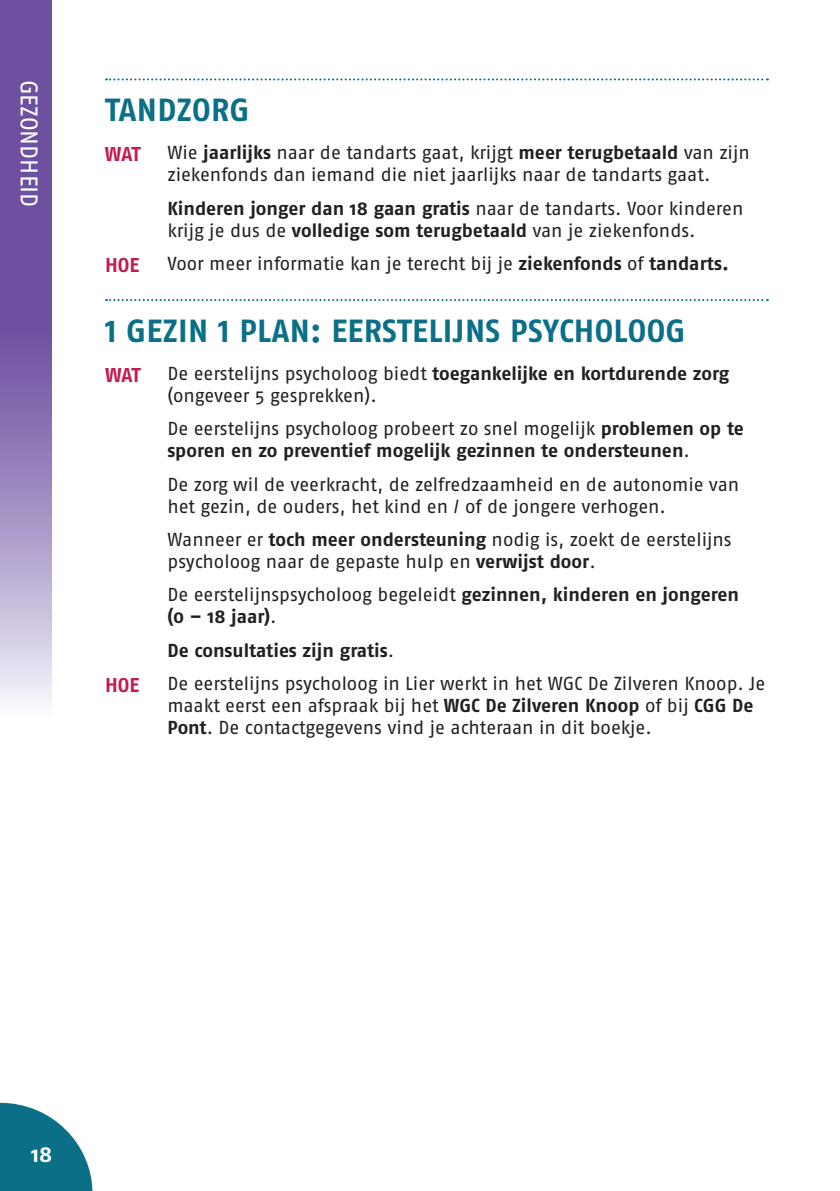
<style>
.page{position:relative;width:840px;height:1191px;background:#fff}
.page>*{position:absolute;margin:0;border:0;box-sizing:border-box;transform-origin:0 0}
.t1{font:700 32px "Fago OT";letter-spacing:.01em;color:#0a6f87}
.t2{font:24px "Fago OT";color:#fff}
.t3{font:700 22px "Fago OT";color:#fff}
.t4{font:700 20px "Fago OT";color:#c21c50}
.t5{font:18.8px/22px "Fago OT";letter-spacing:-.005em;color:#231f20}
.t6{font:700 18.8px/22px "Fago OT";color:#231f20}
.s1{font-weight:700}
.s2{font-weight:400}
</style>
<div class="page">
<svg style="left:106px;top:78px;width:661px;height:2px"></svg>
<svg style="left:106px;top:299px;width:661px;height:2px"></svg>
<svg style="left:0;top:0;width:51px;height:703px;background:#8d77b5"></svg>
<svg style="left:0;top:1102px;width:92px;height:89px"></svg>
<p class="t2" style="left:44px;top:80px;width:129px;rotate:90deg">GEZONDHEID</p>
<h1 class="t1" style="left:105px;top:91px;width:146px">TANDZORG</h1>
<p class="t4" style="left:105px;top:142px;width:37px">WAT</p>
<p class="t5" style="left:167px;top:142px;width:583px">Wie <span class="s1">jaarlijks</span> naar de tandarts gaat, krijgt <span class="s1">meer terugbetaald</span> van zijn ziekenfonds dan iemand die niet jaarlijks naar de tandarts gaat.</p>
<p class="t5" style="left:167px;top:197px;width:577px"><span class="s1">Kinderen jonger dan 18 gaan gratis</span> naar de tandarts. Voor kinderen krijg je dus de <span class="s1">volledige som terugbetaald</span> van je ziekenfonds.</p>
<p class="t4" style="left:105px;top:253px;width:36px">HOE</p>
<p class="t5" style="left:167px;top:252px;width:562px">Voor meer informatie kan je terecht bij je <span class="s1">ziekenfonds</span> of <span class="s1">tandarts.</span></p>
<h1 class="t1" style="left:105px;top:312px;width:581px">1 GEZIN 1 PLAN: EERSTELIJNS PSYCHOLOOG</h1>
<p class="t4" style="left:105px;top:363px;width:37px">WAT</p>
<p class="t5" style="left:167px;top:362px;width:563px">De eerstelijns psycholoog biedt <span class="s1">toegankelijke en kortdurende zorg </span>(ongeveer 5 gesprekken).</p>
<p class="t6" style="left:167px;top:417px;width:577px"><span class="s2">De eerstelijns psycholoog probeert zo snel mogelijk</span> problemen op te sporen en zo preventief mogelijk gezinnen te ondersteunen<span class="s2">.</span></p>
<p class="t5" style="left:167px;top:473px;width:573px">De zorg wil de veerkracht, de zelfredzaamheid en de autonomie van het gezin, de ouders, het kind en / of de jongere verhogen.</p>
<p class="t5" style="left:167px;top:528px;width:565px">Wanneer er <span class="s1">toch meer ondersteuning</span> nodig is, zoekt de eerstelijns psycholoog naar de gepaste hulp en <span class="s1">verwijst door</span>.</p>
<p class="t6" style="left:167px;top:583px;width:573px"><span class="s2">De eerstelijnspsycholoog begeleidt</span> gezinnen, kinderen en jongeren (0 – 18 jaar)<span class="s2">.</span></p>
<p class="t6" style="left:167px;top:639px;width:228px">De consultaties zijn gratis<span class="s2">.</span></p>
<p class="t4" style="left:105px;top:673px;width:36px">HOE</p>
<p class="t5" style="left:167px;top:672px;width:599px">De eerstelijns psycholoog in Lier werkt in het WGC De Zilveren Knoop. Je maakt eerst een afspraak bij het <span class="s1">WGC De Zilveren Knoop</span> of bij <span class="s1">CGG De<br>Pont</span>. De contactgegevens vind je achteraan in dit boekje.</p>
<p class="t3" style="left:31px;top:1140px;width:23px">18</p>
</div>
